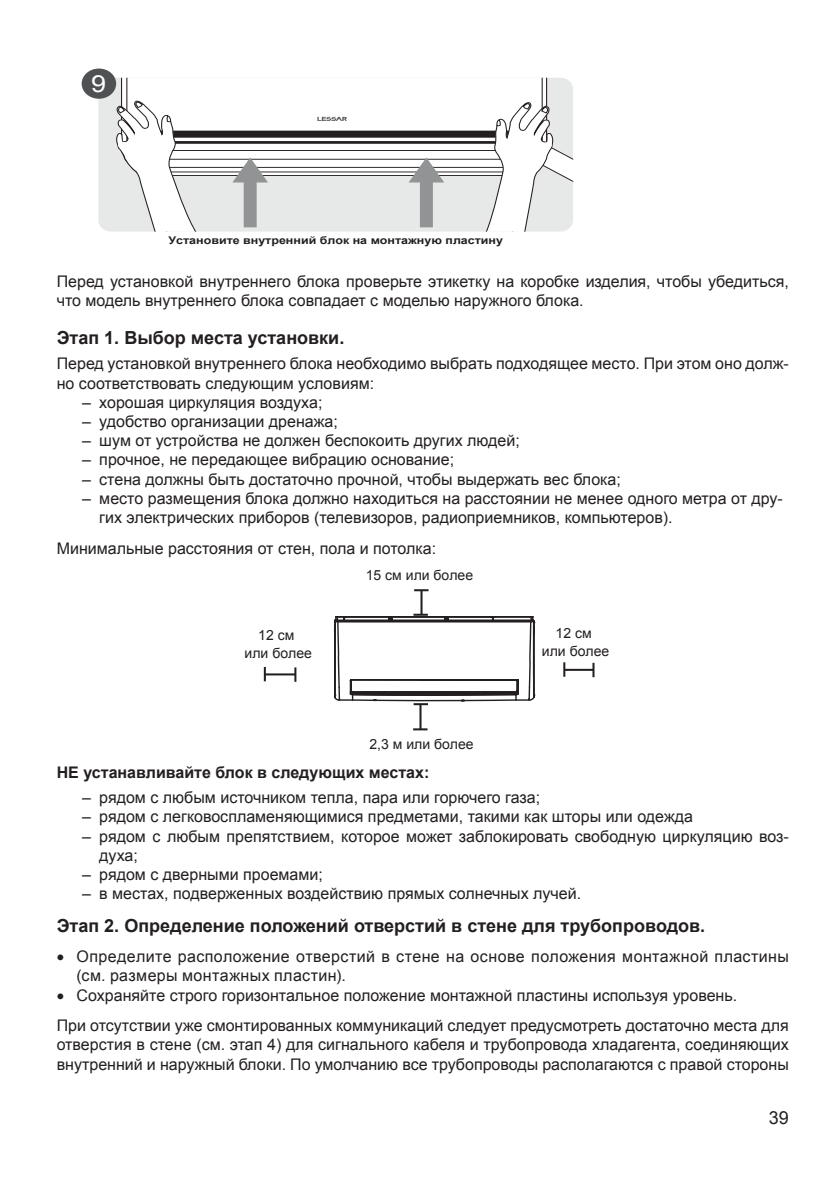
<style>
.page{position:relative;width:840px;height:1191px;background:#fff}
.page>*{position:absolute;margin:0;border:0;box-sizing:border-box;transform-origin:0 0}
.t1{font:23.6px "Arial";color:#fff;scale:1.15 1}
.Header_4{font:700 18px "Arial";color:#231f20}
.t2{font:18px "Arial";color:#231f20}
.Basic_BL{font:16px/19.2px "Arial";color:#231f20}
.Basic_BL-2{font:16px/19.2px "Arial";letter-spacing:.025em;color:#231f20}
.Basic_BL-3{font:700 16px "Arial";color:#231f20}
.t3{font:14px/18.2px "Arial";color:#231f20;text-align:center}
.t4{font:700 10.6px "Arial";color:#231f20;scale:1.18 1}
</style>
<div class="page">
<svg style="left:98px;top:92px;width:16px;height:140px;background:#e7e9e8"></svg>
<div style="left:82px;top:69px;width:34px;height:30px;background:#505153;border-radius:50%"></div>
<svg style="left:114px;top:78px;width:459px;height:154px"></svg>
<hr style="left:419px;top:704px;width:2px;height:25px;background:#231f20">
<svg style="left:413px;top:728px;width:14px;height:2px"></svg>
<hr style="left:420px;top:590px;width:2px;height:24px;background:#231f20">
<svg style="left:414px;top:589px;width:14px;height:2px"></svg>
<svg style="left:333px;top:614px;width:202px;height:91px"></svg>
<hr style="left:563px;top:669px;width:30px;height:2px;background:#231f20">
<svg style="left:592px;top:663px;width:2px;height:14px"></svg>
<svg style="left:563px;top:662px;width:2px;height:14px"></svg>
<hr style="left:264px;top:673px;width:31px;height:2px;background:#231f20">
<svg style="left:294px;top:667px;width:2px;height:15px"></svg>
<svg style="left:264px;top:667px;width:2px;height:14px"></svg>
<p class="t1" style="left:91px;top:67px;width:15px">9</p>
<p class="t4" style="left:168px;top:233px;width:285px">Установите внутренний блок на монтажную пластину</p>
<p class="Basic_BL" style="left:57px;top:272px;width:733px">Перед установкой внутреннего блока проверьте этикетку на коробке изделия, чтобы убедиться, что модель внутреннего блока совпадает с моделью наружного блока.</p>
<p class="Header_4" style="left:57px;top:326px;width:289px">Этап 1. Выбор места установки.</p>
<p class="Basic_BL" style="left:57px;top:354px;width:733px">Перед установкой внутреннего блока необходимо выбрать подходящее место. При этом оно долж&shy;но соответствовать следующим условиям:</p>
<p class="Basic_BL" style="left:82px;top:393px;width:241px">– хорошая циркуляция воздуха;</p>
<p class="Basic_BL" style="left:82px;top:412px;width:257px">– удобство организации дренажа;</p>
<p class="Basic_BL" style="left:82px;top:431px;width:439px">– шум от устройства не должен беспокоить других людей;</p>
<p class="Basic_BL" style="left:82px;top:450px;width:373px">– прочное, не передающее вибрацию основание;</p>
<p class="Basic_BL" style="left:82px;top:469px;width:540px">– стена должны быть достаточно прочной, чтобы выдержать вес блока;</p>
<p class="Basic_BL" style="left:99px;top:489px;width:684px;text-indent:-17px">– место размещения блока должно находиться на расстоянии не менее одного метра от дру&shy;гих электрических приборов (телевизоров, радиоприемников, компьютеров).</p>
<p class="Basic_BL" style="left:57px;top:538px;width:380px">Минимальные расстояния от стен, пола и потолка:</p>
<p class="t3" style="left:244px;top:626px;width:69px">12 cм<br>или более</p>
<p class="t3" style="left:365px;top:566px;width:109px">15 cм или более</p>
<p class="t3" style="left:369px;top:735px;width:106px">2,3 м или более</p>
<p class="t3" style="left:541px;top:624px;width:69px">12 cм<br>или более</p>
<p class="Basic_BL-3" style="left:57px;top:762px;width:374px">НЕ устанавливайте блок в следующих местах:</p>
<p class="Basic_BL" style="left:82px;top:788px;width:459px">– рядом с любым источником тепла, пара или горючего газа;</p>
<p class="Basic_BL" style="left:82px;top:807px;width:611px">– рядом с легковоспламеняющимися предметами, такими как шторы или одежда</p>
<p class="Basic_BL" style="left:99px;top:826px;width:690px;text-indent:-17px">– рядом с любым препятствием, которое может заблокировать свободную циркуляцию воз&shy;духа;</p>
<p class="Basic_BL" style="left:82px;top:865px;width:242px">– рядом с дверными проемами;</p>
<p class="Basic_BL" style="left:82px;top:884px;width:500px">– в местах, подверженных воздействию прямых солнечных лучей.</p>
<p class="Header_4" style="left:57px;top:913px;width:649px">Этап 2. Определение положений отверстий в стене для трубопроводов.</p>
<p class="Basic_BL-2" style="left:77px;top:947px;width:713px;text-indent:-20px">• Определите расположение отверстий в стене на основе положения монтажной пластины (см. размеры монтажных пластин).</p>
<p class="Basic_BL" style="left:57px;top:985px;width:681px">• Сохраняйте строго горизонтальное положение монтажной пластины используя уровень.</p>
<p class="Basic_BL" style="left:57px;top:1016px;width:733px;text-align:justify">При отсутствии уже смонтированных коммуникаций следует предусмотреть достаточно места для отверстия в стене (см. этап 4) для сигнального кабеля и трубопровода хладагента, соединяющих внутренний и наружный блоки. По умолчанию все трубопроводы располагаются с правой стороны</p>
<p class="t2" style="left:768px;top:1105px;width:22px">39</p>
</div>
